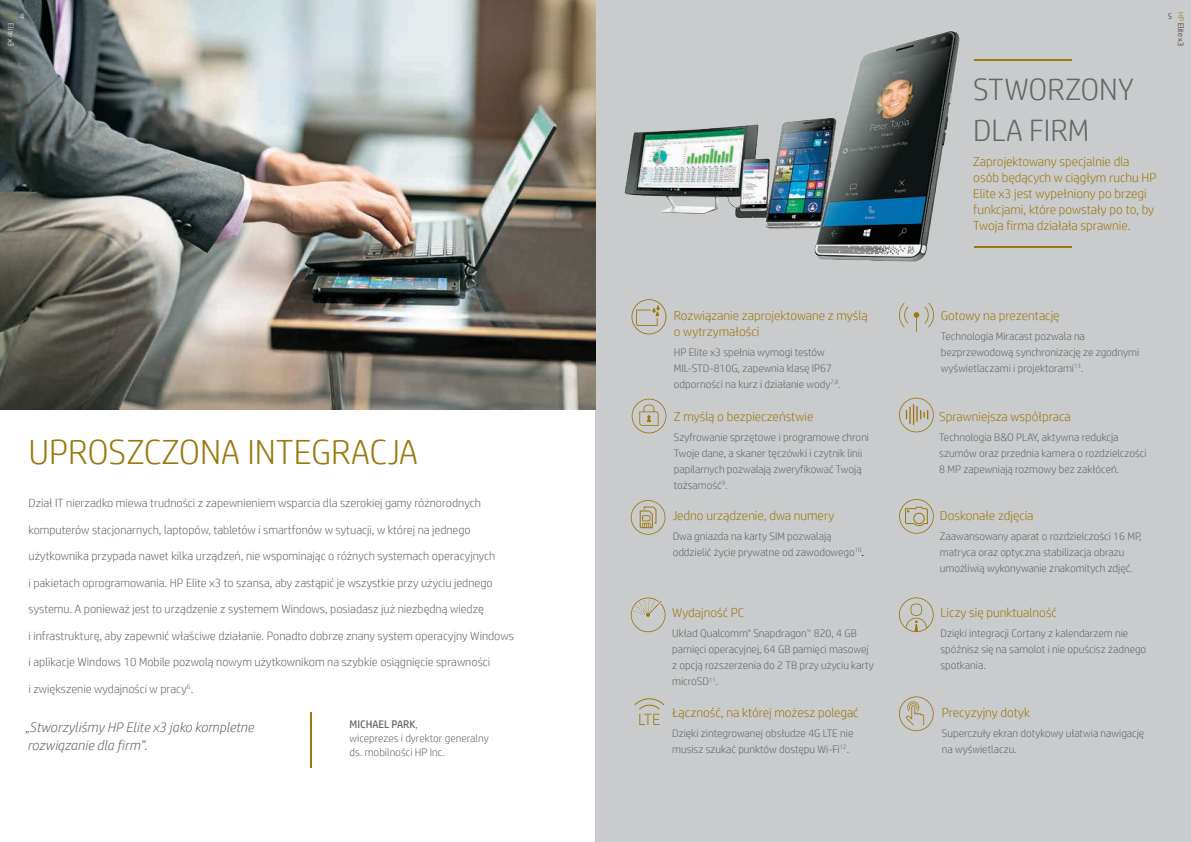
<style>
.page{position:relative;width:1191px;height:842px;background:#fff}
.page>*{position:absolute;margin:0;border:0;box-sizing:border-box;transform-origin:0 0}
.t1{font:300 35px "HP Simplified";color:#9b7910}
.t2{font:300 31px/41.9px "HP Simplified";color:#656767}
.t3{font:italic 300 14px/18px "HP Simplified";color:#656767}
.t4{font:300 13px/16px "HP Simplified";color:#9b7910}
.t5{font:300 12px "HP Simplified";color:#656767}
.t6{font:300 11px/16px "HP Simplified";color:#656767}
.t7{font:300 8px "HP Simplified";color:#231f20}
.t8{font:300 8px "HP Simplified";color:#fff}
.s1{color:#9b7910}
.s2{font-weight:400}
.s3{font-family:"Minion Pro";font-weight:400;font-size:12px;color:#231f20}
</style>
<div class="page">
<div style="left:595px;top:0;width:596px;height:842px;background:#cacbcc"></div>
<hr style="left:310px;top:712px;width:1px;height:56px;background:#9b7910">
<img style="left:0;top:0;width:595px;height:410px">
<svg style="left:899px;top:499px;width:34px;height:35px"></svg>
<svg style="left:631px;top:299px;width:35px;height:35px"></svg>
<svg style="left:899px;top:398px;width:34px;height:34px"></svg>
<svg style="left:631px;top:399px;width:35px;height:34px"></svg>
<svg style="left:631px;top:500px;width:34px;height:35px"></svg>
<svg style="left:634px;top:698px;width:30px;height:27px"></svg>
<svg style="left:899px;top:303px;width:35px;height:24px"></svg>
<svg style="left:899px;top:597px;width:34px;height:35px"></svg>
<svg style="left:631px;top:597px;width:34px;height:35px"></svg>
<svg style="left:899px;top:696px;width:34px;height:35px"></svg>
<hr style="left:974px;top:247px;width:97px;height:1px;background:#9b7910">
<hr style="left:974px;top:59px;width:97px;height:1px;background:#9b7910">
<img style="left:594px;top:0;width:385px;height:278px">
<p class="t8" style="left:16px;top:12px;width:36px;rotate:90deg"><span class="s1">HP</span> Elite x3</p>
<p class="t8" style="left:20px;top:11px;width:6px">4</p>
<p class="t1" style="left:28px;top:429px;width:391px">UPROSZCZONA INTEGRACJA</p>
<p class="t5" style="left:29px;top:495px;width:454px">Dział IT nierzadko miewa trudności z zapewnieniem wsparcia dla szerokiej gamy różnorodnych</p>
<p class="t5" style="left:29px;top:522px;width:444px">komputerów stacjonarnych, laptopów, tabletów i smartfonów w sytuacji, w której na jednego</p>
<p class="t5" style="left:29px;top:548px;width:468px">użytkownika przypada nawet kilka urządzeń, nie wspominając o różnych systemach operacyjnych</p>
<p class="t5" style="left:29px;top:575px;width:465px">i pakietach oprogramowania. HP Elite x3 to szansa, aby zastąpić je wszystkie przy użyciu jednego</p>
<p class="t5" style="left:29px;top:601px;width:457px">systemu. A ponieważ jest to urządzenie z systemem Windows, posiadasz już niezbędną wiedzę</p>
<p class="t5" style="left:29px;top:628px;width:487px">i infrastrukturę, aby zapewnić właściwe działanie. Ponadto dobrze znany system operacyjny Windows</p>
<p class="t5" style="left:29px;top:654px;width:463px">i aplikacje Windows 10 Mobile pozwolą nowym użytkownikom na szybkie osiągnięcie sprawności</p>
<p class="t5" style="left:29px;top:681px;width:166px">i zwiększenie wydajności w pracy<sup>6</sup>.</p>
<p class="t3" style="left:25px;top:717px;width:230px">„Stworzyliśmy HP Elite x3 jako kompletne rozwiązanie dla firm”.</p>
<p class="t6" style="left:349px;top:717px;width:141px;line-height:14px"><span class="s2">MICHAEL PARK</span>,<br>wiceprezes i dyrektor generalny ds. mobilności HP Inc.</p>
<p class="t4" style="left:674px;top:307px;width:195px">Rozwiązanie zaprojektowane z myślą o wytrzymałości</p>
<p class="t6" style="left:674px;top:344px;width:169px">HP Elite x3 spełnia wymogi testów<br>MIL-STD-810G, zapewnia klasę IP67 odporności na kurz i działanie wody<sup>7,8</sup>.</p>
<p class="t4" style="left:674px;top:408px;width:141px">Z myślą o bezpieczeństwie</p>
<p class="t6" style="left:674px;top:428px;width:197px">Szyfrowanie sprzętowe i programowe chroni Twoje dane, a skaner tęczówki i czytnik linii papilarnych pozwalają zweryfikować Twoją tożsamość<sup>9</sup>.</p>
<p class="t4" style="left:672px;top:507px;width:163px">Jedno urządzenie, dwa numery</p>
<p class="t6" style="left:672px;top:528px;width:193px">Dwa gniazda na karty SIM pozwalają oddzielić życie prywatne od zawodowego<sup>10</sup><span class="s3">.</span></p>
<p class="t4" style="left:672px;top:604px;width:74px">Wydajność PC</p>
<p class="t6" style="left:672px;top:625px;width:203px">Układ Qualcomm<sup>®</sup> Snapdragon<sup>™</sup> 820, 4 GB pamięci operacyjnej, 64 GB pamięci masowej z opcją rozszerzenia do 2 TB przy użyciu karty microSD<sup>11</sup>.</p>
<p class="t4" style="left:672px;top:704px;width:188px">Łączność, na której możesz polegać</p>
<p class="t6" style="left:672px;top:725px;width:183px">Dzięki zintegrowanej obsłudze 4G LTE nie musisz szukać punktów dostępu Wi-Fi<sup>12</sup>.</p>
<p class="t7" style="left:1167px;top:11px;width:6px">5</p>
<p class="t7" style="left:1186px;top:12px;width:36px;rotate:90deg"><span class="s1">HP</span> Elite x3</p>
<p class="t2" style="left:973px;top:67px;width:162px">STWORZONY<br>DLA FIRM</p>
<p class="t4" style="left:973px;top:154px;width:185px">Zaprojektowany specjalnie dla osób będących w ciągłym ruchu HP Elite x3 jest wypełniony po brzegi funkcjami, które powstały po to, by Twoja firma działała sprawnie.</p>
<p class="t4" style="left:941px;top:307px;width:120px">Gotowy na prezentację</p>
<p class="t6" style="left:941px;top:328px;width:200px">Technologia Miracast pozwala na bezprzewodową synchronizację ze zgodnymi wyświetlaczami i projektorami<sup>13</sup>.</p>
<p class="t4" style="left:939px;top:408px;width:133px">Sprawniejsza współpraca</p>
<p class="t6" style="left:939px;top:428px;width:209px">Technologia B&amp;O PLAY, aktywna redukcja szumów oraz przednia kamera o rozdzielczości<br>8 MP zapewniają rozmowy bez zakłóceń.</p>
<p class="t4" style="left:940px;top:507px;width:95px">Doskonałe zdjęcia</p>
<p class="t6" style="left:940px;top:528px;width:203px">Zaawansowany aparat o rozdzielczości 16 MP, matryca oraz optyczna stabilizacja obrazu umożliwią wykonywanie znakomitych zdjęć.</p>
<p class="t4" style="left:940px;top:604px;width:118px">Liczy się punktualność</p>
<p class="t6" style="left:940px;top:625px;width:207px">Dzięki integracji Cortany z kalendarzem nie spóźnisz się na samolot i nie opuścisz żadnego spotkania.</p>
<p class="t4" style="left:941px;top:704px;width:90px">Precyzyjny dotyk</p>
<p class="t6" style="left:941px;top:725px;width:204px">Superczuły ekran dotykowy ułatwia nawigację na wyświetlaczu.</p>
</div>
